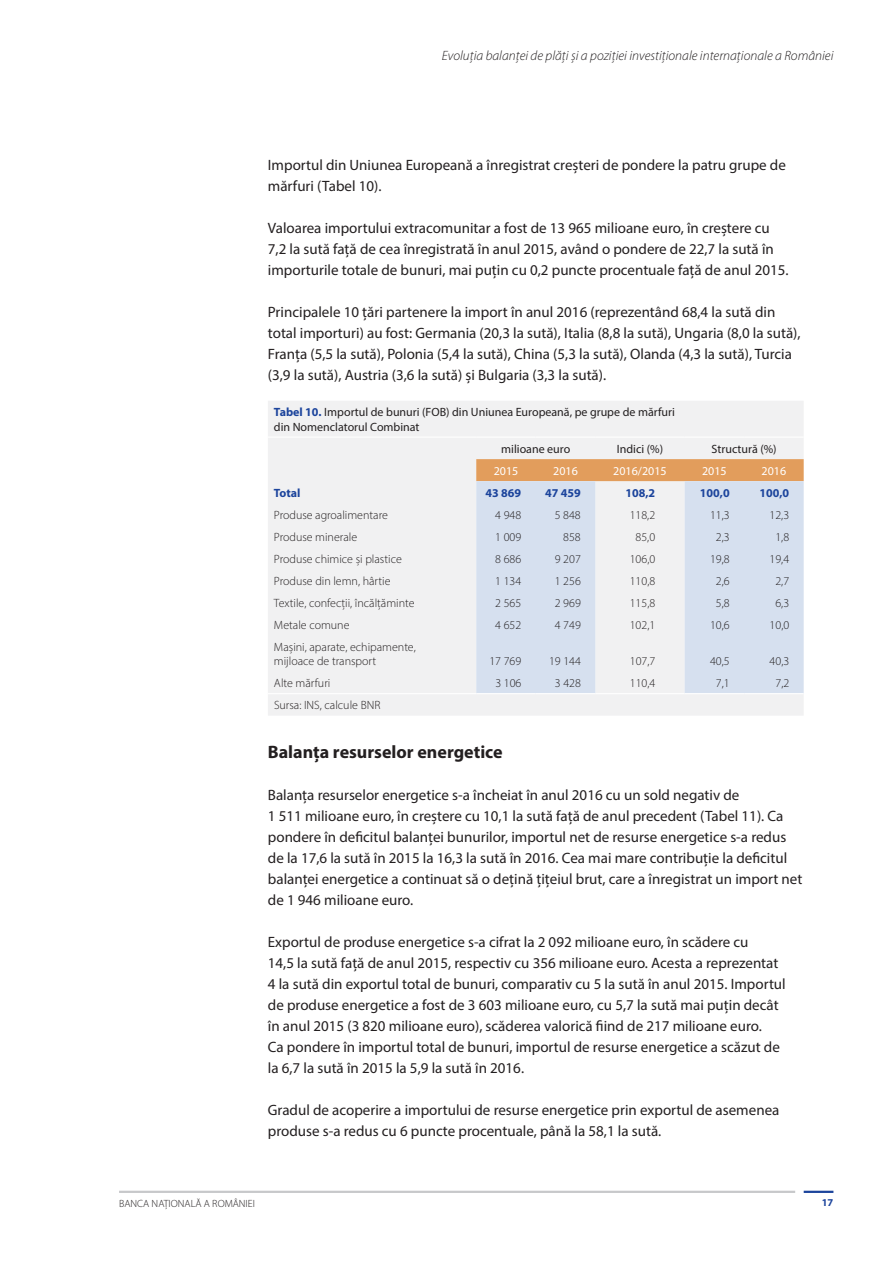
<style>
.page{position:relative;width:893px;height:1263px;background:#fff}
.page>*{position:absolute;margin:0;border:0;box-sizing:border-box;transform-origin:0 0}
.t1{font:700 18px "Myriad Pro";color:#231f20}
.t2{font:15px/21px "Myriad Pro";color:#231f20}
.t3{font:italic 300 13.5px "Myriad Pro";color:#231f20}
.t4{font:300 12px/14.4px "Myriad Pro";color:#231f20}
.t5{font:12px/14.4px "Myriad Pro";color:#231f20}
.t6{font:700 12px "Myriad Pro";color:#1c449c}
.t7{font:12px "Myriad Pro";color:#fff}
.t8{font:300 10.5px "Myriad Pro";color:#231f20}
.t9{font:700 10.5px "Myriad Pro";color:#1c449c}
.s1{font-weight:700;color:#1c449c}
</style>
<div class="page">
<hr style="left:804px;top:1191px;width:29px;height:2px;background:#1c449c">
<hr style="left:119px;top:1191px;width:676px;height:2px;background:#c7c8ca">
<div style="left:268px;top:401px;width:535px;height:314px;background:#f1f1f2"></div>
<div style="left:476px;top:459px;width:328px;height:22px;background:#e29d5c"></div>
<svg style="left:476px;top:481px;width:328px;height:212px;fill:#d6e0ef"></svg>
<hr style="left:268px;top:693px;width:208px;height:1px;background:#fff">
<hr style="left:476px;top:693px;width:60px;height:1px;background:#fff">
<hr style="left:536px;top:693px;width:59px;height:1px;background:#fff">
<hr style="left:595px;top:693px;width:90px;height:1px;background:#fff">
<hr style="left:685px;top:693px;width:59px;height:1px;background:#fff">
<hr style="left:744px;top:693px;width:60px;height:1px;background:#fff">
<hr style="left:268px;top:437px;width:208px;height:1px;background:#fff">
<hr style="left:476px;top:437px;width:60px;height:1px;background:#fff">
<hr style="left:536px;top:437px;width:59px;height:1px;background:#fff">
<hr style="left:595px;top:437px;width:90px;height:1px;background:#fff">
<hr style="left:685px;top:437px;width:59px;height:1px;background:#fff">
<hr style="left:744px;top:437px;width:60px;height:1px;background:#fff">
<p class="t3" style="left:442px;top:47px;width:393px">Evoluția balanței de plăți și a poziției investiționale internaționale a României</p>
<p class="t2" style="left:268px;top:154px;width:519px">Importul din Uniunea Europeană a înregistrat creșteri de pondere la patru grupe de mărfuri (Tabel 10).</p>
<p class="t2" style="left:268px;top:217px;width:522px">Valoarea importului extracomunitar a fost de 13 965 milioane euro, în creștere cu<br>7,2 la sută față de cea înregistrată în anul 2015, având o pondere de 22,7 la sută în importurile totale de bunuri, mai puțin cu 0,2 puncte procentuale față de anul 2015.</p>
<p class="t2" style="left:268px;top:301px;width:534px">Principalele 10 țări partenere la import în anul 2016 (reprezentând 68,4 la sută din total importuri) au fost: Germania (20,3 la sută), Italia (8,8 la sută), Ungaria (8,0 la sută), Franța (5,5 la sută), Polonia (5,4 la sută), China (5,3 la sută), Olanda (4,3 la sută), Turcia (3,9 la sută), Austria (3,6 la sută) și Bulgaria (3,3 la sută).</p>
<p class="t5" style="left:274px;top:405px;width:403px"><span class="s1">Tabel 10.</span> Importul de bunuri (FOB) din Uniunea Europeană, pe grupe de mărfuri din Nomenclatorul Combinat</p>
<p class="t5" style="left:501px;top:441px;width:71px">milioane euro</p>
<p class="t5" style="left:617px;top:441px;width:48px">Indici (%)</p>
<p class="t5" style="left:712px;top:441px;width:67px">Structură (%)</p>
<p class="t7" style="left:494px;top:463px;width:26px">2015</p>
<p class="t7" style="left:553px;top:463px;width:26px">2016</p>
<p class="t7" style="left:613px;top:463px;width:55px">2016/2015</p>
<p class="t7" style="left:702px;top:463px;width:26px">2015</p>
<p class="t7" style="left:762px;top:463px;width:26px">2016</p>
<p class="t6" style="left:274px;top:485px;width:28px">Total</p>
<p class="t6" style="left:486px;top:485px;width:37px">43 869</p>
<p class="t6" style="left:545px;top:485px;width:37px">47 459</p>
<p class="t6" style="left:625px;top:485px;width:31px">108,2</p>
<p class="t6" style="left:700px;top:485px;width:31px">100,0</p>
<p class="t6" style="left:759px;top:485px;width:31px">100,0</p>
<p class="t4" style="left:274px;top:507px;width:116px">Produse agroalimentare</p>
<p class="t4" style="left:495px;top:507px;width:28px">4 948</p>
<p class="t4" style="left:555px;top:507px;width:28px">5 848</p>
<p class="t4" style="left:630px;top:507px;width:27px">118,2</p>
<p class="t4" style="left:710px;top:507px;width:21px">11,3</p>
<p class="t4" style="left:769px;top:507px;width:21px">12,3</p>
<p class="t4" style="left:274px;top:529px;width:85px">Produse minerale</p>
<p class="t4" style="left:495px;top:529px;width:28px">1 009</p>
<p class="t4" style="left:563px;top:529px;width:19px">858</p>
<p class="t4" style="left:636px;top:529px;width:21px">85,0</p>
<p class="t4" style="left:716px;top:529px;width:15px">2,3</p>
<p class="t4" style="left:775px;top:529px;width:15px">1,8</p>
<p class="t4" style="left:274px;top:551px;width:129px">Produse chimice şi plastice</p>
<p class="t4" style="left:495px;top:551px;width:28px">8 686</p>
<p class="t4" style="left:555px;top:551px;width:28px">9 207</p>
<p class="t4" style="left:630px;top:551px;width:27px">106,0</p>
<p class="t4" style="left:710px;top:551px;width:21px">19,8</p>
<p class="t4" style="left:770px;top:551px;width:21px">19,4</p>
<p class="t4" style="left:274px;top:573px;width:118px">Produse din lemn, hârtie</p>
<p class="t4" style="left:495px;top:573px;width:28px">1 134</p>
<p class="t4" style="left:555px;top:573px;width:28px">1 256</p>
<p class="t4" style="left:630px;top:573px;width:27px">110,8</p>
<p class="t4" style="left:716px;top:573px;width:15px">2,6</p>
<p class="t4" style="left:775px;top:573px;width:15px">2,7</p>
<p class="t4" style="left:274px;top:595px;width:142px">Textile, confecții, încălțăminte</p>
<p class="t4" style="left:495px;top:595px;width:28px">2 565</p>
<p class="t4" style="left:555px;top:595px;width:28px">2 969</p>
<p class="t4" style="left:630px;top:595px;width:27px">115,8</p>
<p class="t4" style="left:716px;top:595px;width:15px">5,8</p>
<p class="t4" style="left:775px;top:595px;width:15px">6,3</p>
<p class="t4" style="left:274px;top:617px;width:77px">Metale comune</p>
<p class="t4" style="left:495px;top:617px;width:28px">4 652</p>
<p class="t4" style="left:555px;top:617px;width:28px">4 749</p>
<p class="t4" style="left:630px;top:617px;width:27px">102,1</p>
<p class="t4" style="left:710px;top:617px;width:21px">10,6</p>
<p class="t4" style="left:770px;top:617px;width:21px">10,0</p>
<p class="t4" style="left:274px;top:639px;width:143px">Maşini, aparate, echipamente, mijloace de transport</p>
<p class="t4" style="left:489px;top:654px;width:33px">17 769</p>
<p class="t4" style="left:549px;top:654px;width:33px">19 144</p>
<p class="t4" style="left:630px;top:654px;width:27px">107,7</p>
<p class="t4" style="left:710px;top:654px;width:21px">40,5</p>
<p class="t4" style="left:770px;top:654px;width:21px">40,3</p>
<p class="t4" style="left:274px;top:676px;width:58px">Alte mărfuri</p>
<p class="t4" style="left:495px;top:676px;width:28px">3 106</p>
<p class="t4" style="left:555px;top:676px;width:28px">3 428</p>
<p class="t4" style="left:630px;top:676px;width:27px">110,4</p>
<p class="t4" style="left:716px;top:676px;width:15px">7,1</p>
<p class="t4" style="left:775px;top:676px;width:15px">7,2</p>
<p class="t4" style="left:274px;top:698px;width:108px">Sursa: INS, calcule BNR</p>
<p class="t1" style="left:268px;top:740px;width:236px">Balanța resurselor energetice</p>
<p class="t2" style="left:268px;top:784px;width:536px">Balanța resurselor energetice s-a încheiat în anul 2016 cu un sold negativ de<br>1 511 milioane euro, în creștere cu 10,1 la sută față de anul precedent (Tabel 11). Ca pondere în deficitul balanței bunurilor, importul net de resurse energetice s-a redus de la 17,6 la sută în 2015 la 16,3 la sută în 2016. Cea mai mare contribuție la deficitul balanței energetice a continuat să o dețină țițeiul brut, care a înregistrat un import net de 1 946 milioane euro.</p>
<p class="t2" style="left:268px;top:931px;width:519px">Exportul de produse energetice s-a cifrat la 2 092 milioane euro, în scădere cu<br>14,5 la sută față de anul 2015, respectiv cu 356 milioane euro. Acesta a reprezentat 4 la sută din exportul total de bunuri, comparativ cu 5 la sută în anul 2015. Importul de produse energetice a fost de 3 603 milioane euro, cu 5,7 la sută mai puțin decât în anul 2015 (3 820 milioane euro), scăderea valorică fiind de 217 milioane euro.<br>Ca pondere în importul total de bunuri, importul de resurse energetice a scăzut de la 6,7 la sută în 2015 la 5,9 la sută în 2016.</p>
<p class="t2" style="left:268px;top:1099px;width:513px">Gradul de acoperire a importului de resurse energetice prin exportul de asemenea produse s-a redus cu 6 puncte procentuale, până la 58,1 la sută.</p>
<p class="t8" style="left:119px;top:1197px;width:137px">BANCA NAȚIONALĂ A ROMÂNIEI</p>
<p class="t9" style="left:822px;top:1195px;width:13px">17</p>
</div>
